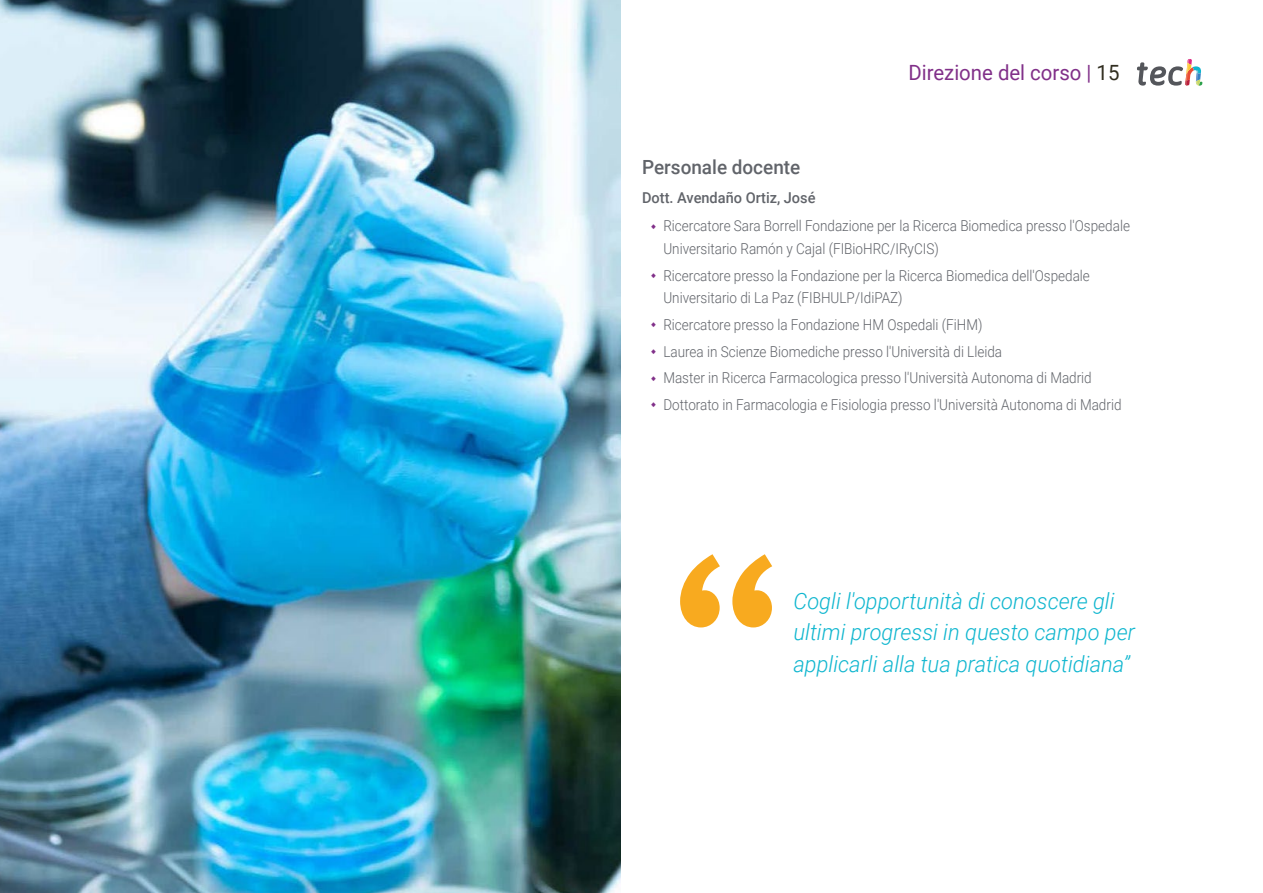
<style>
.page{position:relative;width:1263px;height:893px;background:#fff}
.page>*{position:absolute;margin:0;border:0;box-sizing:border-box;transform-origin:0 0}
.t1{font:italic 300 22.5px/31.5px "Roboto";color:#0fb6cf}
.t2{font:21px "Roboto";color:#813089}
.t3{font:500 19.5px "Roboto";color:#61646a}
.t4{font:300 15px/26.7px "Roboto";color:#61646a;scale:.9 1}
.t5{font:500 15px "Roboto";color:#61646a}
.s1{color:#312e20}
</style>
<div class="page">
<img style="left:0;top:0;width:621px;height:893px">
<svg style="left:680px;top:554px;width:92px;height:73px"></svg>
<svg style="left:1137px;top:59px;width:65px;height:27px"></svg>
<h2 class="t2" style="left:908px;top:57px;width:213px">Direzione del corso | <span class="s1">15</span></h2>
<h3 class="t3" style="left:642px;top:154px;width:160px">Personale docente</h3>
<p class="t5" style="left:642px;top:187px;width:175px">Dott. Avendaño Ortiz, José</p>
<p class="t4" style="left:663px;top:214px;width:520px;line-height:22.5px">Ricercatore Sara Borrell Fondazione per la Ricerca Biomedica presso l'Ospedale<br>Universitario Ramón y Cajal (FIBioHRC/IRyCIS)</p>
<p class="t4" style="left:663px;top:264px;width:475px;line-height:22.5px">Ricercatore presso la Fondazione per la Ricerca Biomedica dell'Ospedale<br>Universitario di La Paz (FIBHULP/IdiPAZ)</p>
<p class="t4" style="left:663px;top:311px;width:511px">Ricercatore presso la Fondazione HM Ospedali (FiHM)<br>Laurea in Scienze Biomediche presso l'Università di Lleida<br>Master in Ricerca Farmacologica presso l'Università Autonoma di Madrid Dottorato in Farmacologia e Fisiologia presso l'Università Autonoma di Madrid</p>
<h1 class="t1" style="left:793px;top:584px;width:343px">Cogli l'opportunità di conoscere gli ultimi progressi in questo campo per applicarli alla tua pratica quotidiana”</h1>
</div>
